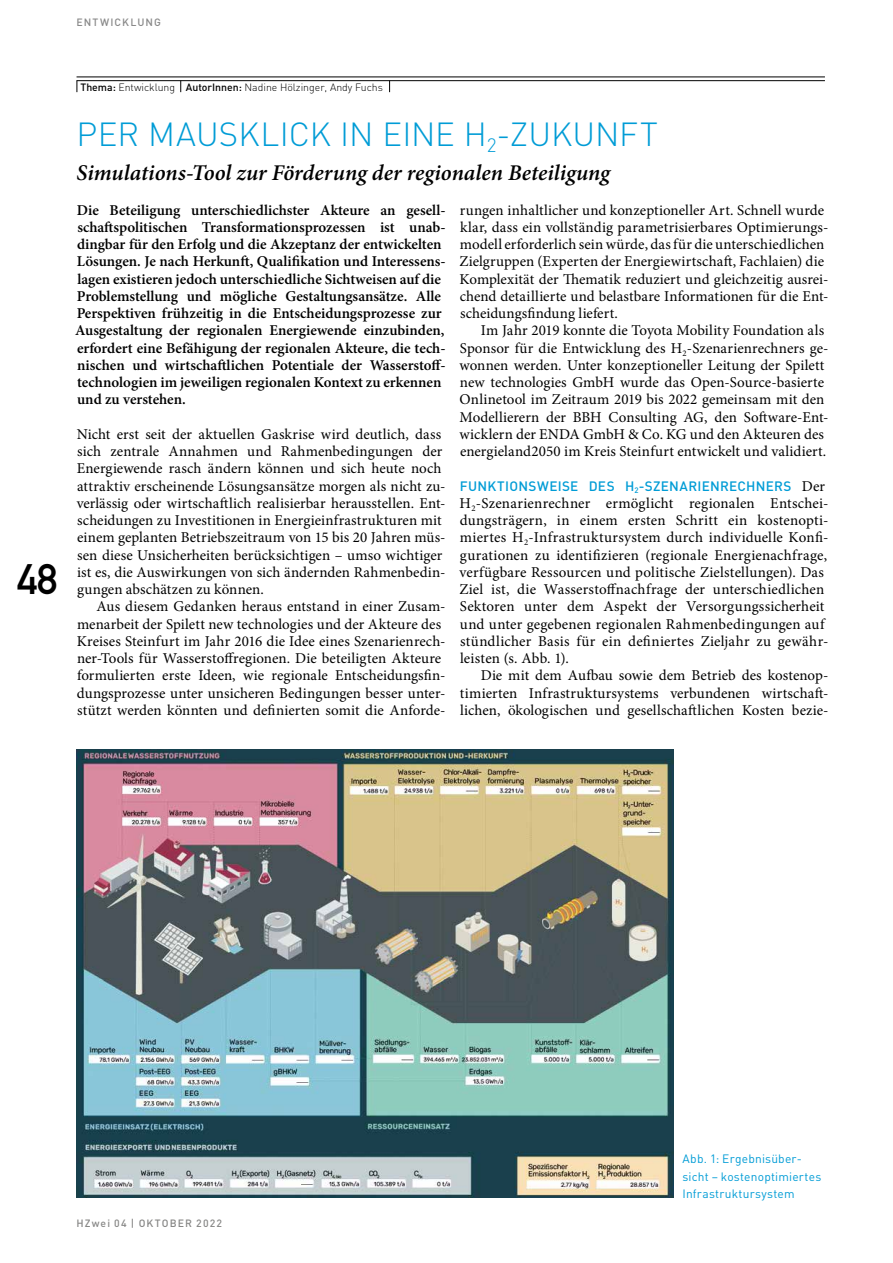
<style>
.page{position:relative;width:893px;height:1263px;background:#fff}
.page>*{position:absolute;margin:0;border:0;box-sizing:border-box;transform-origin:0 0}
.t1{font:42px "DIN Mittelschrift";color:#000}
.t2{font:300 33px "DIN";letter-spacing:.005em;color:#009cd6}
.t3{font:italic 600 22.5px "Minion Pro";color:#000}
.t4{font:15px/17.2px "Minion Pro";letter-spacing:.005em;color:#000}
.t5{font:600 15px/17.2px "Minion Pro";color:#000}
.t6{font:500 13.5px "DIN";letter-spacing:.02em;color:#009cd6}
.t7{font:12px/17.2px "DIN";letter-spacing:.015em;color:#009cd6}
.t8{font:300 10.5px "DIN";color:#000}
.t9{font:500 10.5px "DIN";letter-spacing:.105em;color:#878786}
.t10{font:500 10.5px "DIN";letter-spacing:.105em;color:#898989}
.s1{font-weight:500}
.s2{font-family:"Minion Pro";font-weight:400;font-size:15px;color:#000}
</style>
<div class="page">
<hr style="left:77px;top:77px;width:748px;height:1px;background:#000">
<hr style="left:77px;top:80px;width:748px;height:1px;background:#000">
<img style="left:77px;top:749px;width:596px;height:449px">
<p class="t10" style="left:77px;top:15px;width:86px">ENTWICKLUNG</p>
<h1 class="t1" style="left:17px;top:555px;width:42px">48</h1>
<p class="t8" style="left:80px;top:80px;width:304px"><span class="s1">Thema:</span> Entwicklung <span class="s1">AutorInnen:</span> Nadine Hölzinger, Andy Fuchs</p>
<h2 class="t2" style="left:77px;top:113px;width:583px">PER MAUSKLICK IN EINE H<sub>2</sub>-ZUKUNFT</h2>
<h3 class="t3" style="left:77px;top:159px;width:535px">Simulations-Tool zur Förderung der regionalen Beteiligung</h3>
<p class="t5" style="left:75px;top:201px;width:372px">Die Beteiligung unterschiedlichster Akteure an gesell&shy;schaftspolitischen Transformationsprozessen ist unab&shy;dingbar für den Erfolg und die Akzeptanz der entwickelten Lösungen. Je nach Herkunft, Qualifikation und Interessens&shy;lagen existieren jedoch unterschiedliche Sichtweisen auf die Problemstellung und mögliche Gestaltungsansätze. Alle Perspektiven frühzeitig in die Entscheidungsprozesse zur Ausgestaltung der regionalen Energiewende einzubinden, erfordert eine Befähigung der regionalen Akteure, die tech&shy;nischen und wirtschaftlichen Potentiale der Wasserstoff&shy;technologien im jeweiligen regionalen Kontext zu erkennen und zu verstehen.</p>
<p class="t4" style="left:77px;top:425px;width:370px">Nicht erst seit der aktuellen Gaskrise wird deutlich, dass sich zentrale Annahmen und Rahmenbedingungen der Energiewende rasch ändern können und sich heute noch attraktiv erscheinende Lösungsansätze morgen als nicht zu&shy;verlässig oder wirtschaftlich realisierbar herausstellen. Ent&shy;scheidungen zu Investitionen in Energieinfrastrukturen mit einem geplanten Betriebszeitraum von 15 bis 20 Jahren müs&shy;sen diese Unsicherheiten berücksichtigen – umso wichtiger ist es, die Auswirkungen von sich ändernden Rahmenbedin&shy;gungen abschätzen zu können.</p>
<p class="t4" style="left:77px;top:598px;width:370px;text-indent:20px">Aus diesem Gedanken heraus entstand in einer Zusam&shy;menarbeit der Spilett new technologies und der Akteure des Kreises Steinfurt im Jahr 2016 die Idee eines Szenarienrech&shy;ner-Tools für Wasserstoffregionen. Die beteiligten Akteure formulierten erste Ideen, wie regionale Entscheidungsfin&shy;dungsprozesse unter unsicheren Bedingungen besser unter&shy;stützt werden könnten und definierten somit die Anforde-</p>
<p class="t4" style="left:459px;top:201px;width:370px">rungen inhaltlicher und konzeptioneller Art. Schnell wurde klar, dass ein vollständig parametrisierbares Optimierungs&shy;modell erforderlich sein würde, das für die unterschiedlichen Zielgruppen (Experten der Energiewirtschaft, Fachlaien) die Komplexität der Thematik reduziert und gleichzeitig ausrei&shy;chend detaillierte und belastbare Informationen für die Ent&shy;scheidungsfindung liefert.</p>
<p class="t4" style="left:459px;top:322px;width:370px;text-indent:21px">Im Jahr 2019 konnte die Toyota Mobility Foundation als Sponsor für die Entwicklung des H<sub>2</sub>-Szenarienrechners ge&shy;wonnen werden. Unter konzeptioneller Leitung der Spilett new technologies GmbH wurde das Open-Source-basierte Onlinetool im Zeitraum 2019 bis 2022 gemeinsam mit den Modellierern der BBH Consulting AG, den Software-Ent&shy;wicklern der ENDA GmbH &amp; Co. KG und den Akteuren des energieland2050 im Kreis Steinfurt entwickelt und validiert.</p>
<p class="t6" style="left:460px;top:477px;width:367px">FUNKTIONSWEISE DES H<sub>2</sub>-SZENARIENRECHNERS <span class="s2">Der</span></p>
<p class="t4" style="left:459px;top:494px;width:370px">H<sub>2</sub>-Szenarienrechner ermöglicht regionalen Entschei&shy;dungsträgern, in einem ersten Schritt ein kostenopti&shy;miertes H<sub>2</sub>-Infrastruktursystem durch individuelle Konfi&shy;gurationen zu identifizieren (regionale Energienachfrage, verfügbare Ressourcen und politische Zielstellungen). Das Ziel ist, die Wasserstoffnachfrage der unterschiedlichen Sektoren unter dem Aspekt der Versorgungssicherheit und unter gegebenen regionalen Rahmenbedingungen auf stündlicher Basis für ein definiertes Zieljahr zu gewähr&shy;leisten (s. Abb. 1).</p>
<p class="t4" style="left:460px;top:667px;width:370px;text-align:justify;text-indent:21px">Die mit dem Aufbau sowie dem Betrieb des kostenop&shy;timierten Infrastruktursystems verbundenen wirtschaft&shy;lichen, ökologischen und gesellschaftlichen Kosten bezie-</p>
<p class="t9" style="left:77px;top:1216px;width:147px">HZwei 04 | OKTOBER 2022</p>
<p class="t7" style="left:682px;top:1150px;width:140px">Abb. 1: Ergebnisüber&shy;sicht – kostenoptimiertes<br>Infrastruktursystem</p>
</div>
